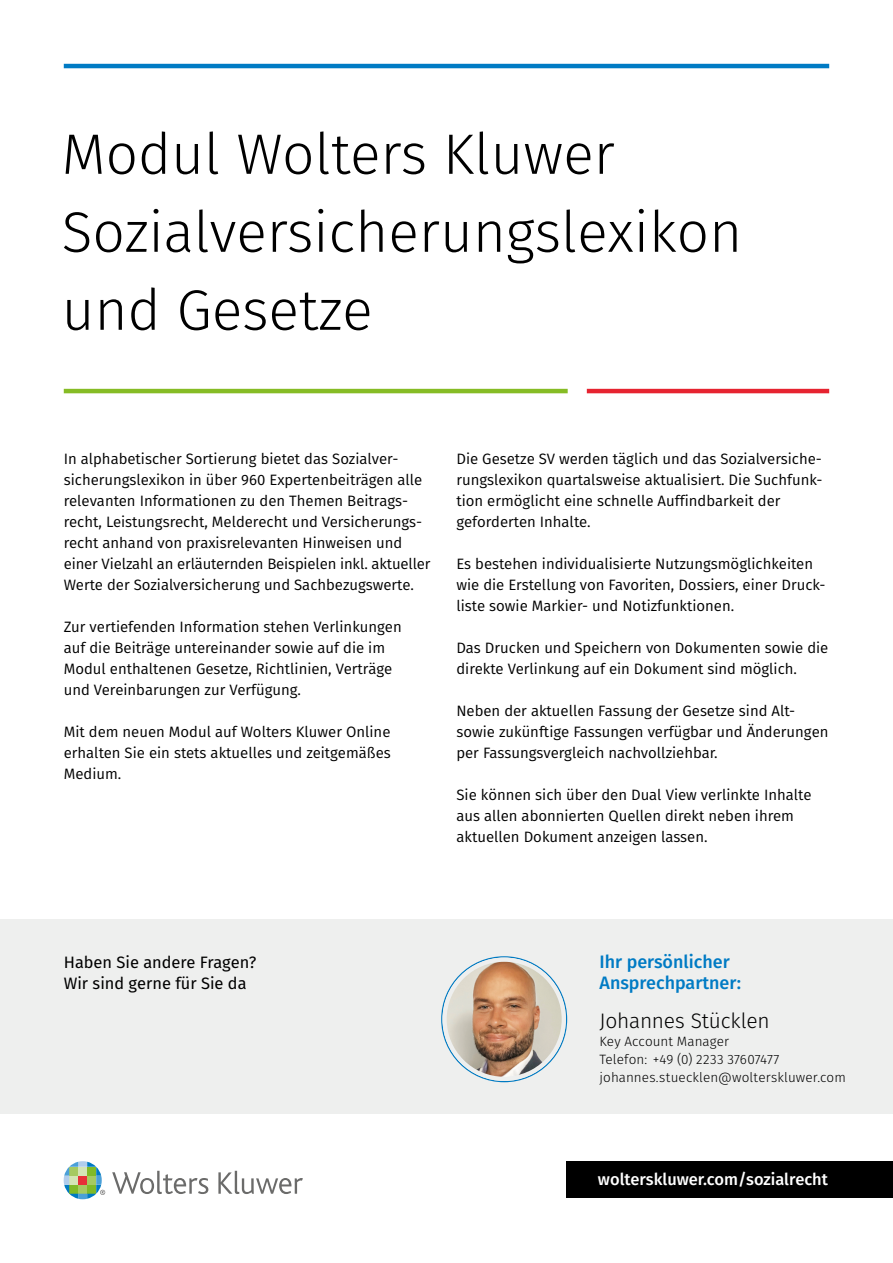
<style>
.page{position:relative;width:893px;height:1263px;background:#fff}
.page>*{position:absolute;margin:0;border:0;box-sizing:border-box;transform-origin:0 0}
.t1{font:300 57px/78px "Fira Sans";color:#000}
.t2{font:300 21px "Fira Sans";letter-spacing:-.01em;color:#000}
.t3{font:500 18px/21.6px "Fira Sans";color:#007bc4}
.t4{font:16.5px/21px "Fira Sans";color:#000}
.t5{font:500 16.5px "Fira Sans";color:#fff}
.t6{font:15px/21px "Fira Sans";color:#000}
.t7{font:300 13.5px/18px "Fira Sans";letter-spacing:.005em;color:#000}
</style>
<div class="page">
<div style="left:0;top:919px;width:893px;height:195px;background:#eeefee"></div>
<hr style="left:64px;top:64px;width:765px;height:4px;background:#007bc4">
<hr style="left:64px;top:389px;width:504px;height:4px;background:#86bc25">
<hr style="left:587px;top:389px;width:242px;height:4px;background:#e62330">
<svg style="left:112px;top:1171px;width:96px;height:23px"></svg>
<svg style="left:218px;top:1171px;width:85px;height:23px"></svg>
<svg style="left:64px;top:1161px;width:41px;height:38px"></svg>
<div style="left:566px;top:1161px;width:327px;height:36px;background:#000"></div>
<img style="left:445px;top:960px;width:119px;height:119px;border-radius:60px">
<div style="left:442px;top:957px;width:124px;height:124px;border:4px solid #eeefee;border-radius:50%"></div>
<h1 class="t1" style="left:62px;top:114px;width:682px">Modul Wolters Kluwer<br>Sozialversicherungslexikon und Gesetze</h1>
<p class="t6" style="left:64px;top:448px;width:368px">In alphabetischer Sortierung bietet das Sozialver&shy;sicherungslexikon in über 960 Expertenbeiträgen alle relevanten Informationen zu den Themen Beitrags&shy;recht, Leistungsrecht, Melderecht und Versicherungs&shy;recht anhand von praxisrelevanten Hinweisen und einer Vielzahl an erläuternden Beispielen inkl. aktueller Werte der Sozialversicherung und Sachbezugswerte.</p>
<p class="t6" style="left:64px;top:616px;width:339px">Zur vertiefenden Information stehen Verlinkungen auf die Beiträge untereinander sowie auf die im Modul enthaltenen Gesetze, Richtlinien, Verträge und Vereinbarungen zur Verfügung.</p>
<p class="t6" style="left:64px;top:721px;width:328px;text-align:justify">Mit dem neuen Modul auf Wolters Kluwer Online erhalten Sie ein stets aktuelles und zeitgemäßes Medium.</p>
<p class="t6" style="left:456px;top:448px;width:366px">Die Gesetze SV werden täglich und das Sozialversiche&shy;rungslexikon quartalsweise aktualisiert. Die Suchfunk&shy;tion ermöglicht eine schnelle Auffindbarkeit der geforderten Inhalte.</p>
<p class="t6" style="left:456px;top:553px;width:371px">Es bestehen individualisierte Nutzungsmöglichkeiten wie die Erstellung von Favoriten, Dossiers, einer Druck&shy;liste sowie Markier- und Notizfunktionen.</p>
<p class="t6" style="left:456px;top:637px;width:373px">Das Drucken und Speichern von Dokumenten sowie die direkte Verlinkung auf ein Dokument sind möglich.</p>
<p class="t6" style="left:456px;top:700px;width:374px">Neben der aktuellen Fassung der Gesetze sind Alt&shy;sowie zukünftige Fassungen verfügbar und Änderungen per Fassungsvergleich nachvollziehbar.</p>
<p class="t6" style="left:456px;top:784px;width:357px">Sie können sich über den Dual View verlinkte Inhalte aus allen abonnierten Quellen direkt neben ihrem aktuellen Dokument anzeigen lassen.</p>
<p class="t4" style="left:64px;top:951px;width:194px">Haben Sie andere Fragen?<br>Wir sind gerne für Sie da</p>
<p class="t3" style="left:600px;top:950px;width:143px">Ihr persönlicher<br>Ansprechpartner:</p>
<h2 class="t2" style="left:600px;top:1006px;width:172px">Johannes Stücklen</h2>
<p class="t7" style="left:600px;top:1032px;width:248px">Key Account Manager<br>Telefon: +49 (0) 2233 37607477 johannes.stuecklen@wolterskluwer.com</p>
<p class="t5" style="left:598px;top:1165px;width:231px">wolterskluwer.com/sozialrecht</p>
</div>
